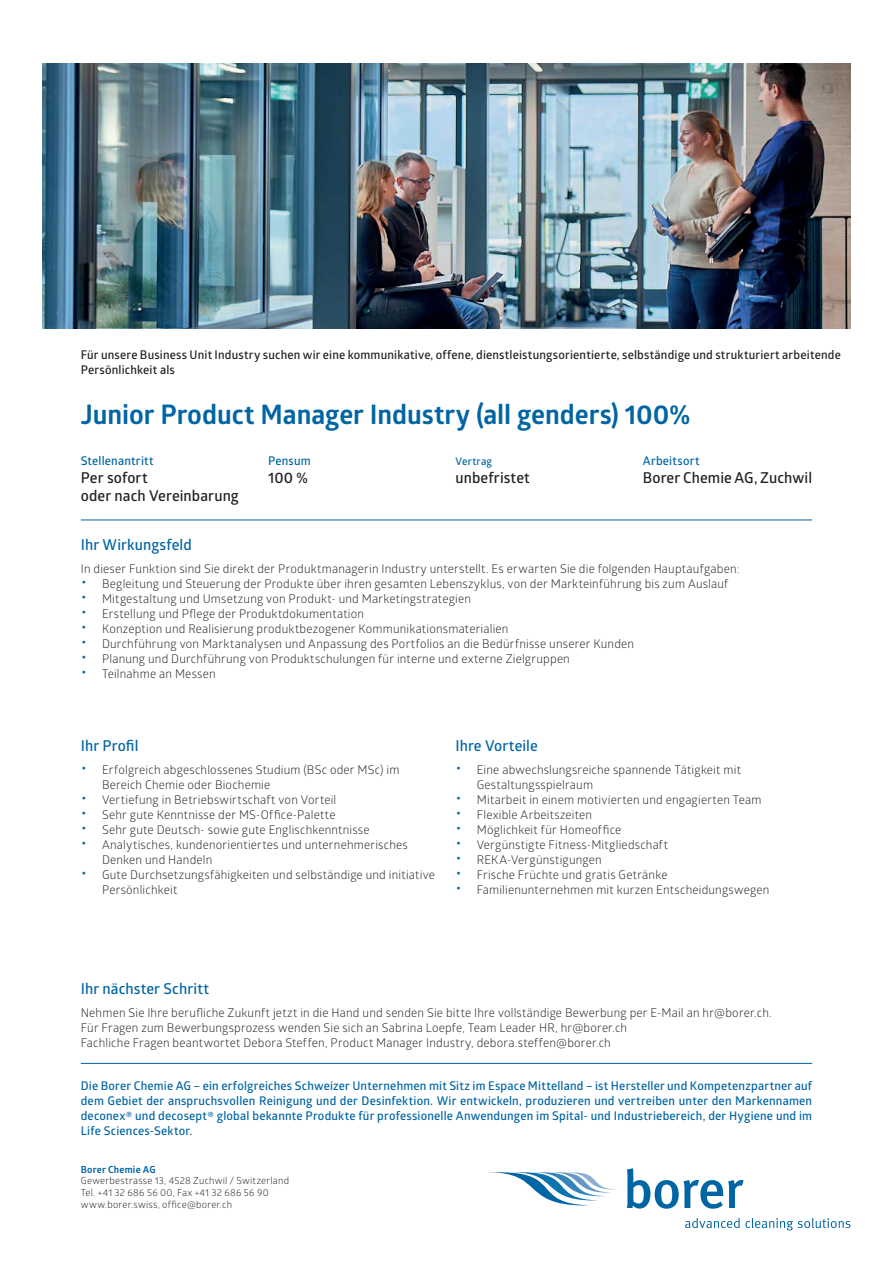
<style>
.page{position:relative;width:893px;height:1263px;background:#fff}
.page>*{position:absolute;margin:0;border:0;box-sizing:border-box;transform-origin:0 0}
.t1{font:700 27px "Glober";letter-spacing:-.005em;color:#0065a4}
.t2{font:600 15px/18px "Glober";letter-spacing:.005em;color:#231f20}
.t3{font:600 15px "Glober";letter-spacing:.005em;color:#0065a4}
.t4{font:12px/15px "Glober";letter-spacing:.015em;color:#231f20}
.t5{font:600 12px/15px "Glober";letter-spacing:.015em;color:#0065a4;text-align:justify}
.t6{font:600 12px/15px "Glober";letter-spacing:.015em;color:#231f20}
.t7{font:600 10.5px "Glober";letter-spacing:.025em;color:#0065a4}
.t8{font:9.75px/11.7px "Glober";letter-spacing:.025em;color:#231f20}
.t9{font:700 9.75px "Glober";letter-spacing:.025em;color:#0065a4}
.s1{font-family:"Meta OT Norm";font-size:21px;color:#0065a4}
</style>
<div class="page">
<svg style="left:489px;top:1172px;width:128px;height:33px"></svg>
<svg style="left:627px;top:1168px;width:117px;height:41px"></svg>
<svg style="left:685px;top:1218px;width:165px;height:12px"></svg>
<hr style="left:81px;top:1063px;width:731px;height:1px;background:#0065a4">
<img style="left:43px;top:63px;width:807px;height:265px">
<hr style="left:81px;top:520px;width:731px;height:1px;background:#0065a4">
<p class="t6" style="left:81px;top:347px;width:762px">Für unsere Business Unit Industry suchen wir eine kommunikative, offene, dienstleistungsorientierte, selbständige und strukturiert arbeitende<br>Persönlichkeit als</p>
<h1 class="t1" style="left:81px;top:395px;width:611px">Junior Product Manager Industry (all genders) 100%</h1>
<p class="t5" style="left:81px;top:453px;width:74px">Stellenantritt</p>
<p class="t2" style="left:81px;top:468px;width:160px">Per sofort<br>oder nach Vereinbarung</p>
<p class="t5" style="left:268px;top:453px;width:44px">Pensum</p>
<p class="t2" style="left:268px;top:468px;width:41px">100 %</p>
<p class="t7" style="left:455px;top:454px;width:38px">Vertrag</p>
<p class="t2" style="left:455px;top:468px;width:76px">unbefristet</p>
<p class="t5" style="left:643px;top:453px;width:58px">Arbeitsort</p>
<p class="t2" style="left:643px;top:468px;width:171px">Borer Chemie AG, Zuchwil</p>
<p class="t3" style="left:81px;top:534px;width:112px">Ihr Wirkungsfeld</p>
<p class="t4" style="left:81px;top:561px;width:660px">In dieser Funktion sind Sie direkt der Produktmanagerin Industry unterstellt. Es erwarten Sie die folgenden Hauptaufgaben: <span class="s1">·</span> Begleitung und Steuerung der Produkte über ihren gesamten Lebenszyklus, von der Markteinführung bis zum Auslauf<br><span class="s1">·</span> Mitgestaltung und Umsetzung von Produkt- und Marketingstrategien<br><span class="s1">·</span> Erstellung und Pflege der Produktdokumentation<br><span class="s1">·</span> Konzeption und Realisierung produktbezogener Kommunikationsmaterialien<br><span class="s1">·</span> Durchführung von Marktanalysen und Anpassung des Portfolios an die Bedürfnisse unserer Kunden<br><span class="s1">·</span> Planung und Durchführung von Produktschulungen für interne und externe Zielgruppen<br><span class="s1">·</span> Teilnahme an Messen</p>
<p class="t3" style="left:81px;top:735px;width:59px">Ihr Profil</p>
<p class="t4" style="left:81px;top:762px;width:320px"><span class="s1">·</span> Erfolgreich abgeschlossenes Studium (BSc oder MSc) im</p>
<p class="t4" style="left:102px;top:777px;width:170px">Bereich Chemie oder Biochemie</p>
<p class="t4" style="left:81px;top:792px;width:257px"><span class="s1">·</span> Vertiefung in Betriebswirtschaft von Vorteil</p>
<p class="t4" style="left:81px;top:807px;width:256px"><span class="s1">·</span> Sehr gute Kenntnisse der MS-Office-Palette</p>
<p class="t4" style="left:81px;top:822px;width:290px"><span class="s1">·</span> Sehr gute Deutsch- sowie gute Englischkenntnisse</p>
<p class="t4" style="left:81px;top:837px;width:329px"><span class="s1">·</span> Analytisches, kundenorientiertes und unternehmerisches</p>
<p class="t4" style="left:102px;top:852px;width:112px">Denken und Handeln</p>
<p class="t4" style="left:81px;top:867px;width:356px"><span class="s1">·</span> Gute Durchsetzungsfähigkeiten und selbständige und initiative</p>
<p class="t4" style="left:102px;top:882px;width:77px">Persönlichkeit</p>
<p class="t3" style="left:455px;top:735px;width:84px">Ihre Vorteile</p>
<p class="t4" style="left:455px;top:762px;width:287px"><span class="s1">·</span> Eine abwechslungsreiche spannende Tätigkeit mit</p>
<p class="t4" style="left:477px;top:777px;width:118px">Gestaltungsspielraum</p>
<p class="t4" style="left:455px;top:792px;width:307px"><span class="s1">·</span> Mitarbeit in einem motivierten und engagierten Team</p>
<p class="t4" style="left:455px;top:807px;width:138px"><span class="s1">·</span> Flexible Arbeitszeiten</p>
<p class="t4" style="left:455px;top:822px;width:167px"><span class="s1">·</span> Möglichkeit für Homeoffice</p>
<p class="t4" style="left:455px;top:837px;width:214px"><span class="s1">·</span> Vergünstigte Fitness-Mitgliedschaft</p>
<p class="t4" style="left:455px;top:852px;width:148px"><span class="s1">·</span> REKA-Vergünstigungen</p>
<p class="t4" style="left:455px;top:867px;width:213px"><span class="s1">·</span> Frische Früchte und gratis Getränke</p>
<p class="t4" style="left:455px;top:882px;width:315px"><span class="s1">·</span> Familienunternehmen mit kurzen Entscheidungswegen</p>
<p class="t3" style="left:81px;top:978px;width:130px">Ihr nächster Schritt</p>
<p class="t4" style="left:81px;top:1005px;width:692px">Nehmen Sie Ihre berufliche Zukunft jetzt in die Hand und senden Sie bitte Ihre vollständige Bewerbung per E-Mail an hr@borer.ch.<br>Für Fragen zum Bewerbungsprozess wenden Sie sich an Sabrina Loepfe, Team Leader HR, hr@borer.ch<br>Fachliche Fragen beantwortet Debora Steffen, Product Manager Industry, debora.steffen@borer.ch</p>
<p class="t5" style="left:81px;top:1078px;width:733px">Die Borer Chemie AG – ein erfolgreiches Schweizer Unternehmen mit Sitz im Espace Mittelland – ist Hersteller und Kompetenzpartner auf dem Gebiet der anspruchsvollen Reinigung und der Desinfektion. Wir entwickeln, produzieren und vertreiben unter den Markennamen deconex® und decosept® global bekannte Produkte für professionelle Anwendungen im Spital- und Industriebereich, der Hygiene und im Life Sciences-Sektor.</p>
<p class="t9" style="left:81px;top:1162px;width:76px">Borer Chemie AG</p>
<p class="t8" style="left:81px;top:1174px;width:210px">Gewerbestrasse 13, 4528 Zuchwil / Switzerland<br>Tel. +41 32 686 56 00, Fax +41 32 686 56 90 www.borer.swiss, office@borer.ch</p>
</div>
